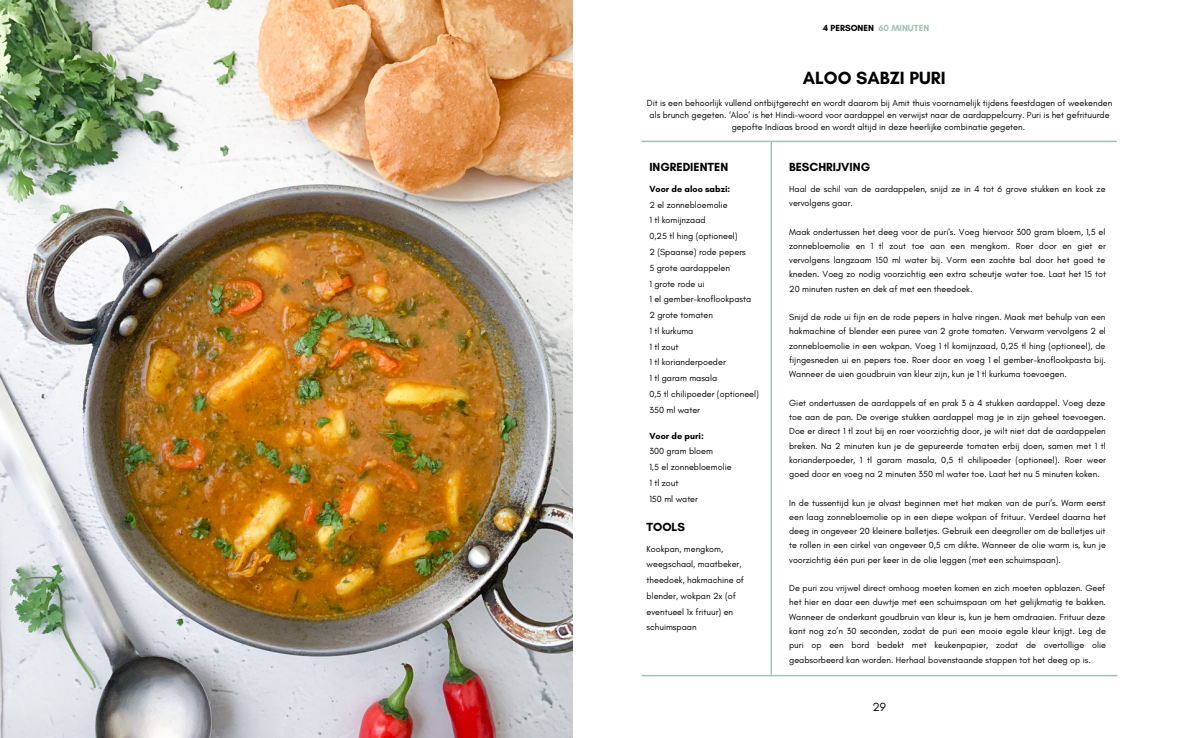
<style>
.page{position:relative;width:1191px;height:738px;background:#fff}
.page>*{position:absolute;margin:0;border:0;box-sizing:border-box;transform-origin:0 0}
.t1{font:700 18px "Glacial Indifference";color:#000}
.t2{font:700 12px "Glacial Indifference";color:#000}
.t3{font:12px "Glacial Indifference";color:#000}
.t4{font:9px/14.2px "Glacial Indifference";color:#000;text-align:justify}
.t5{font:700 9px "Glacial Indifference";color:#000}
.s1{color:#a2c2b4}
</style>
<div class="page">
<img style="left:0;top:0;width:572px;height:737px">
<hr style="left:770px;top:142px;width:2px;height:531px;background:#a2c2b4">
<hr style="left:642px;top:141px;width:474px;height:1px;background:#a2c2b4">
<hr style="left:641px;top:674px;width:476px;height:2px;background:#a2c2b4">
<p class="t5" style="left:822px;top:23px;width:108px">4 PERSONEN <span class="s1">60 MINUTEN</span></p>
<h1 class="t1" style="left:802px;top:67px;width:144px">ALOO SABZI PURI</h1>
<p class="t4" style="left:647px;top:96px;width:467px;line-height:12px;text-align:center">Dit is een behoorlijk vullend ontbijtgerecht en wordt daarom bij Amit thuis voornamelijk tijdens feestdagen of weekenden als brunch gegeten. ‘Aloo’ is het Hindi-woord voor aardappel en verwijst naar de aardappelcurry. Puri is het gefrituurde gepofte Indiaas brood en wordt altijd in deze heerlijke combinatie gegeten.</p>
<h2 class="t2" style="left:649px;top:160px;width:80px">INGREDIENTEN</h2>
<h2 class="t2" style="left:789px;top:160px;width:82px">BESCHRIJVING</h2>
<p class="t5" style="left:649px;top:183px;width:82px">Voor de aloo sabzi:</p>
<p class="t4" style="left:649px;top:196px;width:111px;line-height:15.7px;text-align:left">2 el zonnebloemolie<br>1 tl komijnzaad<br>0,25 tl hing (optioneel)<br>2 (Spaanse) rode pepers<br>5 grote aardappelen<br>1 grote rode ui<br>1 el gember-knoflookpasta<br>2 grote tomaten<br>1 tl kurkuma<br>1 tl zout<br>1 tl korianderpoeder<br>1 tl garam masala<br>0,5 tl chilipoeder (optioneel)<br>350 ml water</p>
<p class="t4" style="left:789px;top:181px;width:318px">Haal de schil van de aardappelen, snijd ze in 4 tot 6 grove stukken en kook ze vervolgens gaar.</p>
<p class="t4" style="left:789px;top:224px;width:318px">Maak ondertussen het deeg voor de puri's. Voeg hiervoor 300 gram bloem, 1,5 el zonnebloemolie en 1 tl zout toe aan een mengkom. Roer door en giet er vervolgens langzaam 150 ml water bij. Vorm een zachte bal door het goed te kneden. Voeg zo nodig voorzichtig een extra scheutje water toe. Laat het 15 tot 20 minuten rusten en dek af met een theedoek.</p>
<p class="t4" style="left:789px;top:310px;width:318px">Snijd de rode ui fijn en de rode pepers in halve ringen. Maak met behulp van een hakmachine of blender een puree van 2 grote tomaten. Verwarm vervolgens 2 el zonnebloemolie in een wokpan. Voeg 1 tl komijnzaad, 0,25 tl hing (optioneel), de fijngesneden ui en pepers toe. Roer door en voeg 1 el gember-knoflookpasta bij.<br>Wanneer de uien goudbruin van kleur zijn, kun je 1 tl kurkuma toevoegen.</p>
<p class="t4" style="left:789px;top:395px;width:318px">Giet ondertussen de aardappels af en prak 3 à 4 stukken aardappel. Voeg deze toe aan de pan. De overige stukken aardappel mag je in zijn geheel toevoegen.<br>Doe er direct 1 tl zout bij en roer voorzichtig door, je wilt niet dat de aardappelen breken. Na 2 minuten kun je de gepureerde tomaten erbij doen, samen met 1 tl korianderpoeder, 1 tl garam masala, 0,5 tl chilipoeder (optioneel). Roer weer goed door en voeg na 2 minuten 350 ml water toe. Laat het nu 5 minuten koken.</p>
<p class="t4" style="left:789px;top:495px;width:318px">In de tussentijd kun je alvast beginnen met het maken van de puri’s. Warm eerst een laag zonnebloemolie op in een diepe wokpan of frituur. Verdeel daarna het deeg in ongeveer 20 kleinere balletjes. Gebruik een deegroller om de balletjes uit te rollen in een cirkel van ongeveer 0,5 cm dikte. Wanneer de olie warm is, kun je voorzichtig één puri per keer in de olie leggen (met een schuimspaan).</p>
<p class="t4" style="left:789px;top:580px;width:318px">De puri zou vrijwel direct omhoog moeten komen en zich moeten opblazen. Geef het hier en daar een duwtje met een schuimspaan om het gelijkmatig te bakken.<br>Wanneer de onderkant goudbruin van kleur is, kun je hem omdraaien. Frituur deze kant nog zo’n 30 seconden, zodat de puri een mooie egale kleur krijgt. Leg de puri op een bord bedekt met keukenpapier, zodat de overtollige olie geabsorbeerd kan worden. Herhaal bovenstaande stappen tot het deeg op is.</p>
<p class="t5" style="left:649px;top:430px;width:56px">Voor de puri:</p>
<p class="t4" style="left:649px;top:443px;width:84px;line-height:15.7px;text-align:left">300 gram bloem<br>1,5 el zonnebloemolie<br>1 tl zout<br>150 ml water</p>
<h2 class="t2" style="left:646px;top:519px;width:40px">TOOLS</h2>
<p class="t4" style="left:646px;top:540px;width:99px;line-height:15.7px;text-align:left">Kookpan, mengkom, weegschaal, maatbeker, theedoek, hakmachine of blender, wokpan 2x (of eventueel 1x frituur) en schuimspaan</p>
<h2 class="t3" style="left:872px;top:699px;width:15px">29</h2>
</div>
